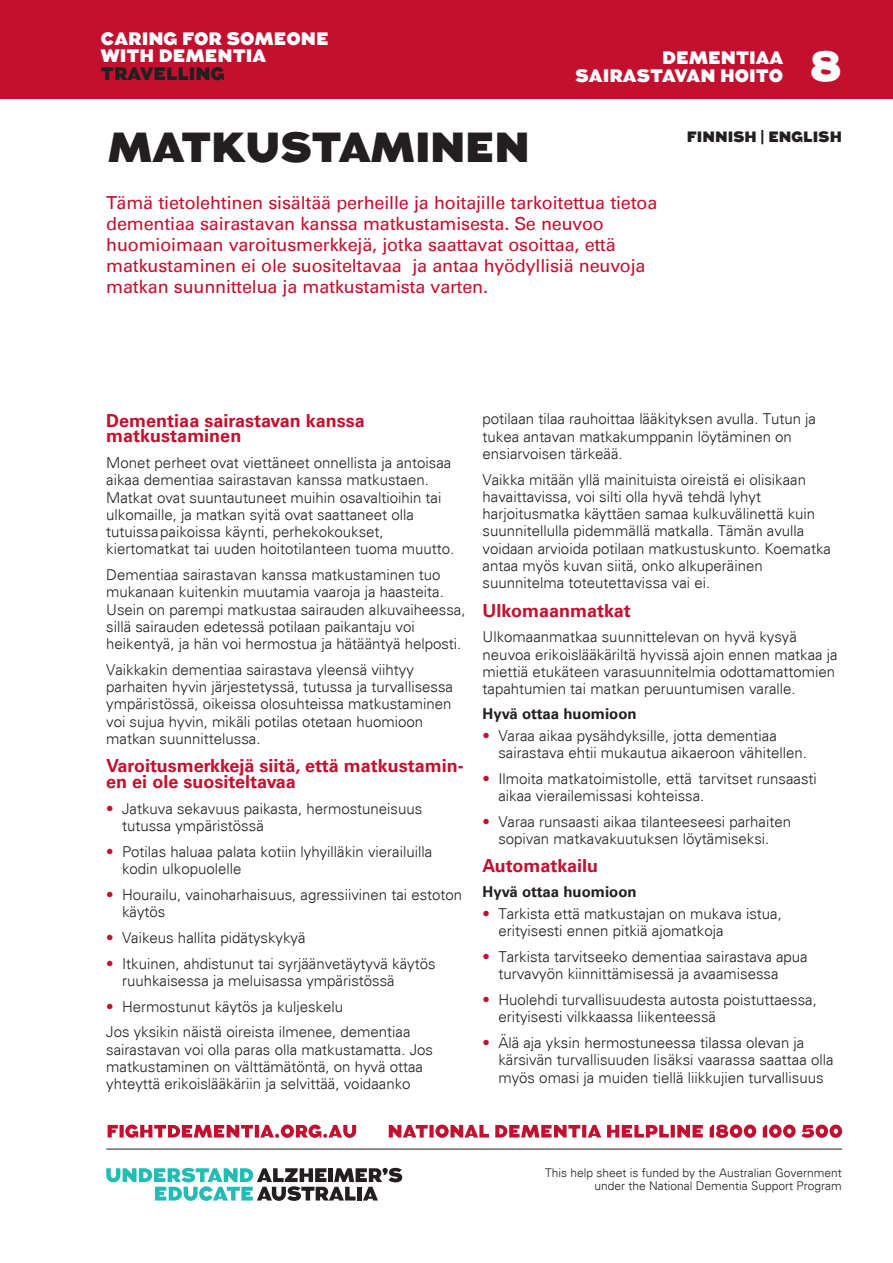
<style>
.page{position:relative;width:893px;height:1263px;background:#fff}
.page>*{position:absolute;margin:0;border:0;box-sizing:border-box;transform-origin:0 0}
.Heading_Large{font:900 42px "Augustus";letter-spacing:-.01em;color:#231f20}
.Heading_Large-2{font:900 42px "Augustus";color:#fff}
.Explanation_Text{font:18px/21px "Univers LT Std";letter-spacing:-.01em;color:#c3102f}
.Subheading_Intro_Sma{font:700 18px/15.8px "Univers LT Std";color:#c3102f}
.FactSheet_Subtitle{font:900 18px/17.2px "Augustus";color:#fff;text-align:right}
.FactSheet_Subtitle-2{font:900 18px "Augustus";color:#231f20}
.Body_Copy{font:300 15px/17.2px "Univers";color:#231f20}
.minor_headin{font:700 15px "Univers LT Std";color:#231f20}
.FactSheet_Subtitle-3{font:900 15px "Augustus";color:#231f20}
.Body_Copy-2{font:300 12px/13.5px "Univers";color:#231f20;text-align:right}
.s1{color:#c3102f}
</style>
<div class="page">
<div style="left:0;top:0;width:893px;height:99px;background:#c3102f"></div>
<hr style="left:106px;top:1149px;width:736px;height:1px;background:#231f20">
<svg style="left:389px;top:1124px;width:453px;height:14px"></svg>
<svg style="left:108px;top:1124px;width:248px;height:14px"></svg>
<svg style="left:106px;top:1168px;width:296px;height:33px"></svg>
<p class="FactSheet_Subtitle" style="left:101px;top:31px;width:229px">CARING FOR SOMEONE</p>
<p class="FactSheet_Subtitle" style="left:101px;top:48px;width:167px">WITH DEMENTIA</p>
<p class="FactSheet_Subtitle-2" style="left:101px;top:63px;width:125px">TRAVELLING</p>
<p class="Heading_Large" style="left:108px;top:123px;width:424px">MATKUSTAMINEN</p>
<p class="FactSheet_Subtitle" style="left:575px;top:50px;width:209px">DEMENTIAA<br>SAIRASTAVAN HOITO</p>
<p class="Heading_Large-2" style="left:810px;top:41px;width:34px">8</p>
<p class="FactSheet_Subtitle-3" style="left:687px;top:128px;width:157px">FINNISH | ENGLISH</p>
<p class="Explanation_Text" style="left:106px;top:193px;width:553px">Tämä tietolehtinen sisältää perheille ja hoitajille tarkoitettua tietoa dementiaa sairastavan kanssa matkustamisesta. Se neuvoo huomioimaan varoitusmerkkejä, jotka saattavat osoittaa, että matkustaminen ei ole suositeltavaa ja antaa hyödyllisiä neuvoja matkan suunnittelua ja matkustamista varten.</p>
<p class="Subheading_Intro_Sma" style="left:106px;top:412px;width:260px">Dementiaa sairastavan kanssa matkustaminen</p>
<p class="Body_Copy" style="left:106px;top:454px;width:350px">Monet perheet ovat viettäneet onnellista ja antoisaa aikaa dementiaa sairastavan kanssa matkustaen.<br>Matkat ovat suuntautuneet muihin osavaltioihin tai ulkomaille, ja matkan syitä ovat saattaneet olla tutuissapaikoissa käynti, perhekokoukset, kiertomatkat tai uuden hoitotilanteen tuoma muutto.</p>
<p class="Body_Copy" style="left:106px;top:566px;width:361px">Dementiaa sairastavan kanssa matkustaminen tuo mukanaan kuitenkin muutamia vaaroja ja haasteita.<br>Usein on parempi matkustaa sairauden alkuvaiheessa, sillä sairauden edetessä potilaan paikantaju voi heikentyä, ja hän voi hermostua ja hätääntyä helposti.</p>
<p class="Body_Copy" style="left:106px;top:661px;width:348px">Vaikkakin dementiaa sairastava yleensä viihtyy parhaiten hyvin järjestetyssä, tutussa ja turvallisessa ympäristössä, oikeissa olosuhteissa matkustaminen voi sujua hyvin, mikäli potilas otetaan huomioon matkan suunnittelussa.</p>
<p class="Subheading_Intro_Sma" style="left:106px;top:758px;width:359px">Varoitusmerkkejä siitä, että matkustamin&shy;en ei ole suositeltavaa</p>
<p class="Body_Copy" style="left:122px;top:800px;width:302px;text-indent:-16px"><span class="s1">•</span> Jatkuva sekavuus paikasta, hermostuneisuus tutussa ympäristössä</p>
<p class="Body_Copy" style="left:122px;top:843px;width:312px;text-indent:-16px"><span class="s1">•</span> Potilas haluaa palata kotiin lyhyilläkin vierailuilla kodin ulkopuolelle</p>
<p class="Body_Copy" style="left:122px;top:886px;width:342px;text-indent:-16px"><span class="s1">•</span> Hourailu, vainoharhaisuus, agressiivinen tai estoton käytös</p>
<p class="Body_Copy" style="left:106px;top:929px;width:201px"><span class="s1">•</span> Vaikeus hallita pidätyskykyä</p>
<p class="Body_Copy" style="left:122px;top:955px;width:315px;text-indent:-16px"><span class="s1">•</span> Itkuinen, ahdistunut tai syrjäänvetäytyvä käytös ruuhkaisessa ja meluisassa ympäristössä</p>
<p class="Body_Copy" style="left:106px;top:998px;width:238px"><span class="s1">•</span> Hermostunut käytös ja kuljeskelu</p>
<p class="Body_Copy" style="left:106px;top:1023px;width:328px">Jos yksikin näistä oireista ilmenee, dementiaa sairastavan voi olla paras olla matkustamatta. Jos matkustaminen on välttämätöntä, on hyvä ottaa yhteyttä erikoislääkäriin ja selvittää, voidaanko</p>
<p class="Body_Copy" style="left:483px;top:410px;width:335px">potilaan tilaa rauhoittaa lääkityksen avulla. Tutun ja tukea antavan matkakumppanin löytäminen on ensiarvoisen tärkeää.</p>
<p class="Body_Copy" style="left:483px;top:471px;width:350px">Vaikka mitään yllä mainituista oireistä ei olisikaan havaittavissa, voi silti olla hyvä tehdä lyhyt harjoitusmatka käyttäen samaa kulkuvälinettä kuin suunnitellulla pidemmällä matkalla. Tämän avulla voidaan arvioida potilaan matkustuskunto. Koematka antaa myös kuvan siitä, onko alkuperäinen suunnitelma toteutettavissa vai ei.</p>
<p class="Subheading_Intro_Sma" style="left:483px;top:603px;width:150px">Ulkomaanmatkat</p>
<p class="Body_Copy" style="left:483px;top:628px;width:357px">Ulkomaanmatkaa suunnittelevan on hyvä kysyä neuvoa erikoislääkäriltä hyvissä ajoin ennen matkaa ja miettiä etukäteen varasuunnitelmia odottamattomien tapahtumien tai matkan peruuntumisen varalle.</p>
<p class="minor_headin" style="left:483px;top:705px;width:156px">Hyvä ottaa huomioon</p>
<p class="Body_Copy" style="left:498px;top:727px;width:310px;text-indent:-16px"><span class="s1">•</span> Varaa aikaa pysähdyksille, jotta dementiaa sairastava ehtii mukautua aikaeroon vähitellen.</p>
<p class="Body_Copy" style="left:498px;top:770px;width:320px;text-indent:-16px"><span class="s1">•</span> Ilmoita matkatoimistolle, että tarvitset runsaasti aikaa vierailemissasi kohteissa.</p>
<p class="Body_Copy" style="left:483px;top:813px;width:310px;text-align:center"><span class="s1">•</span> Varaa runsaasti aikaa tilanteeseesi parhaiten sopivan matkavakuutuksen löytämiseksi.</p>
<p class="Subheading_Intro_Sma" style="left:483px;top:858px;width:117px">Automatkailu</p>
<p class="minor_headin" style="left:483px;top:883px;width:156px">Hyvä ottaa huomioon</p>
<p class="Body_Copy" style="left:498px;top:905px;width:285px;text-indent:-16px"><span class="s1">•</span> Tarkista että matkustajan on mukava istua, erityisesti ennen pitkiä ajomatkoja</p>
<p class="Body_Copy" style="left:498px;top:948px;width:311px;text-indent:-16px"><span class="s1">•</span> Tarkista tarvitseeko dementiaa sairastava apua turvavyön kiinnittämisessä ja avaamisessa</p>
<p class="Body_Copy" style="left:498px;top:991px;width:320px;text-indent:-16px"><span class="s1">•</span> Huolehdi turvallisuudesta autosta poistuttaessa, erityisesti vilkkaassa liikenteessä</p>
<p class="Body_Copy" style="left:498px;top:1034px;width:337px;text-indent:-16px"><span class="s1">•</span> Älä aja yksin hermostuneessa tilassa olevan ja kärsivän turvallisuuden lisäksi vaarassa saattaa olla myös omasi ja muiden tiellä liikkujien turvallisuus</p>
<p class="Body_Copy-2" style="left:545px;top:1165px;width:298px">This help sheet is funded by the Australian Government under the National Dementia Support Program</p>
</div>
